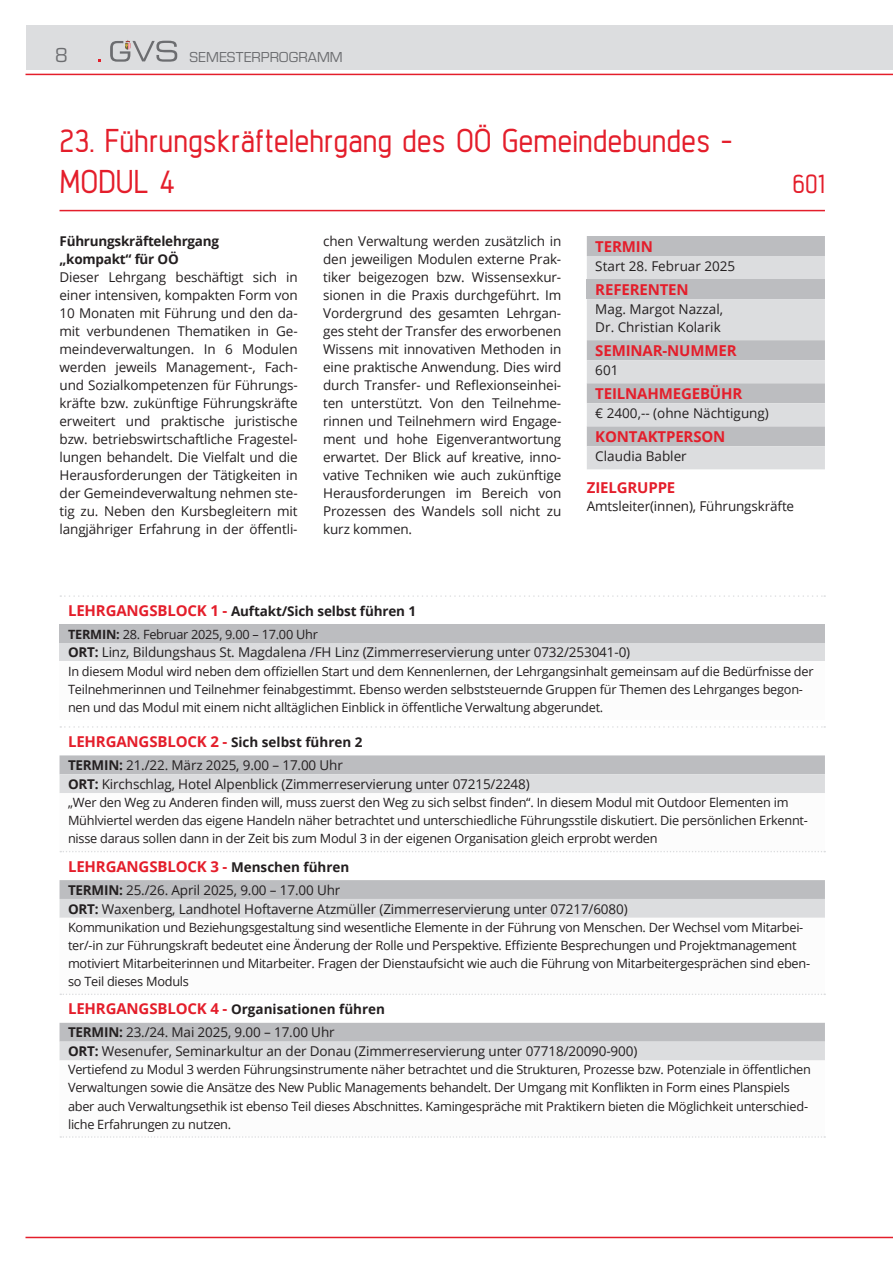
<style>
.page{position:relative;width:893px;height:1263px;background:#fff}
.page>*{position:absolute;margin:0;border:0;box-sizing:border-box;transform-origin:0 0}
.t1{font:500 33px/40.5px "Intropol";letter-spacing:-.005em;color:#e41e2b}
.t2{font:500 27px "Intropol";color:#e41e2b}
.t3{font:21px "Eurostile";color:#6c6d70}
.t4{font:700 15px "Open Sans";letter-spacing:-.01em;color:#e41e2b}
.t5{font:15px "Eurostile";color:#6c6d70}
.t6{font:13.5px/18px "Open Sans";letter-spacing:-.01em;color:#231f20}
.t7{font:700 13.5px/18px "Open Sans";letter-spacing:-.015em;color:#231f20}
.t8{font:12.75px/18px "Open Sans";letter-spacing:-.02em;color:#231f20}
.s1{font-size:15px;color:#e41e2b}
.s2{font-weight:700}
.s3{font-weight:700;font-size:15px;color:#e41e2b}
.s4{font-size:13.5px;color:#231f20}
</style>
<div class="page">
<div style="left:26px;top:26px;width:867px;height:44px;background:#dcdddf"></div>
<hr style="left:26px;top:74px;width:867px;height:1px;background:#e41e2b">
<hr style="left:26px;top:1237px;width:867px;height:1px;background:#e41e2b">
<svg style="left:110px;top:40px;width:67px;height:22px"></svg>
<hr style="left:60px;top:210px;width:765px;height:1px;background:#e41e2b">
<div style="left:587px;top:236px;width:238px;height:20px;background:#bcbdc0"></div>
<svg style="left:587px;top:256px;width:238px;height:213px;background:#d2d3d5"></svg>
<div style="left:587px;top:279px;width:238px;height:20px;background:#bcbdc0"></div>
<div style="left:60px;top:625px;width:765px;height:18px;background:#bcbdc0"></div>
<div style="left:60px;top:643px;width:765px;height:19px;background:#dcdddf"></div>
<svg style="left:60px;top:595px;width:765px;height:2px"></svg>
<div style="left:60px;top:755px;width:765px;height:19px;background:#bcbdc0"></div>
<div style="left:60px;top:774px;width:765px;height:19px;background:#dcdddf"></div>
<svg style="left:60px;top:852px;width:765px;height:208px"></svg>
<svg style="left:60px;top:726px;width:765px;height:2px"></svg>
<svg style="left:60px;top:851px;width:765px;height:1px"></svg>
<svg style="left:60px;top:993px;width:765px;height:2px"></svg>
<svg style="left:60px;top:1136px;width:765px;height:2px"></svg>
<h3 class="t3" style="left:55px;top:40px;width:14px">8</h3>
<p class="t5" style="left:190px;top:47px;width:155px">SEMESTERPROGRAMM</p>
<h1 class="t1" style="left:60px;top:120px;width:675px">23. Führungskräftelehrgang des OÖ Gemeindebundes -<br>MODUL 4</h1>
<h2 class="t2" style="left:792px;top:168px;width:34px">601</h2>
<p class="t7" style="left:60px;top:232px;width:161px">Führungskräftelehrgang „kompakt“ für OÖ</p>
<p class="t6" style="left:60px;top:268px;width:240px;text-align:justify">Dieser Lehrgang beschäftigt sich in einer intensiven, kompakten Form von 10 Monaten mit Führung und den da&shy;mit verbundenen Thematiken in Ge&shy;meindeverwaltungen. In 6 Modulen werden jeweils Management-, Fach&shy;und Sozialkompetenzen für Führungs&shy;kräfte bzw. zukünftige Führungskräfte erweitert und praktische juristische bzw. betriebswirtschaftliche Fragestel&shy;lungen behandelt. Die Vielfalt und die Herausforderungen der Tätigkeiten in der Gemeindeverwaltung nehmen ste&shy;tig zu. Neben den Kursbegleitern mit langjähriger Erfahrung in der öffentli-</p>
<p class="t6" style="left:323px;top:232px;width:240px;text-align:justify">chen Verwaltung werden zusätzlich in den jeweiligen Modulen externe Prak&shy;tiker beigezogen bzw. Wissensexkur&shy;sionen in die Praxis durchgeführt. Im Vordergrund des gesamten Lehrgan&shy;ges steht der Transfer des erworbenen Wissens mit innovativen Methoden in eine praktische Anwendung. Dies wird durch Transfer- und Reflexionseinhei&shy;ten unterstützt. Von den Teilnehme&shy;rinnen und Teilnehmern wird Engage&shy;ment und hohe Eigenverantwortung erwartet. Der Blick auf kreative, inno&shy;vative Techniken wie auch zukünftige Herausforderungen im Bereich von Prozessen des Wandels soll nicht zu kurz kommen.</p>
<p class="t4" style="left:595px;top:236px;width:59px">TERMIN</p>
<p class="t6" style="left:595px;top:256px;width:142px">Start 28. Februar 2025</p>
<p class="t4" style="left:595px;top:279px;width:95px">REFERENTEN</p>
<p class="t6" style="left:595px;top:299px;width:129px">Mag. Margot Nazzal,<br>Dr. Christian Kolarik</p>
<p class="t4" style="left:595px;top:340px;width:143px">SEMINAR-NUMMER</p>
<p class="t6" style="left:595px;top:360px;width:25px">601</p>
<p class="t4" style="left:595px;top:383px;width:149px">TEILNAHMEGEBÜHR</p>
<p class="t6" style="left:595px;top:404px;width:175px">€ 2400,-- (ohne Nächtigung)</p>
<p class="t4" style="left:595px;top:426px;width:132px">KONTAKTPERSON</p>
<p class="t6" style="left:595px;top:447px;width:93px">Claudia Babler</p>
<p class="t4" style="left:587px;top:477px;width:90px">ZIELGRUPPE</p>
<p class="t6" style="left:587px;top:497px;width:209px">Amtsleiter(innen), Führungskräfte</p>
<p class="t7" style="left:68px;top:602px;width:350px"><span class="s1">LEHRGANGSBLOCK 1 -</span> Auftakt/Sich selbst führen 1</p>
<p class="t8" style="left:68px;top:625px;width:251px"><span class="s2">TERMIN:</span> 28. Februar 2025, 9.00 – 17.00 Uhr</p>
<p class="t6" style="left:68px;top:643px;width:564px"><span class="s2">ORT:</span> Linz, Bildungshaus St. Magdalena /FH Linz (Zimmerreservierung unter 0732/253041-0)</p>
<p class="t8" style="left:68px;top:662px;width:747px">In diesem Modul wird neben dem offiziellen Start und dem Kennenlernen, der Lehrgangsinhalt gemeinsam auf die Bedürfnisse der<br>Teilnehmerinnen und Teilnehmer feinabgestimmt. Ebenso werden selbststeuernde Gruppen für Themen des Lehrganges begon&shy;nen und das Modul mit einem nicht alltäglichen Einblick in öffentliche Verwaltung abgerundet.</p>
<p class="t6" style="left:68px;top:730px;width:296px;line-height:23.1px"><span class="s3">LEHRGANGSBLOCK 2 -</span> <span class="s2">Sich selbst führen 2<br>TERMIN:</span> 21./22. März 2025, 9.00 – 17.00 Uhr</p>
<p class="t6" style="left:68px;top:775px;width:463px"><span class="s2">ORT:</span> Kirchschlag, Hotel Alpenblick (Zimmerreservierung unter 07215/2248)</p>
<p class="t8" style="left:68px;top:793px;width:741px">„Wer den Weg zu Anderen finden will, muss zuerst den Weg zu sich selbst finden“. In diesem Modul mit Outdoor Elementen im<br>Mühlviertel werden das eigene Handeln näher betrachtet und unterschiedliche Führungsstile diskutiert. Die persönlichen Erkennt&shy;nisse daraus sollen dann in der Zeit bis zum Modul 3 in der eigenen Organisation gleich erprobt werden</p>
<p class="t4" style="left:68px;top:855px;width:283px">LEHRGANGSBLOCK 3 - <span class="s4">Menschen führen</span></p>
<p class="t6" style="left:68px;top:880px;width:561px;line-height:18.9px"><span class="s2">TERMIN:</span> 25./26. April 2025, 9.00 – 17.00 Uhr<br><span class="s2">ORT:</span> Waxenberg, Landhotel Hoftaverne Atzmüller (Zimmerreservierung unter 07217/6080)</p>
<p class="t8" style="left:68px;top:918px;width:744px">Kommunikation und Beziehungsgestaltung sind wesentliche Elemente in der Führung von Menschen. Der Wechsel vom Mitarbei&shy;ter/-in zur Führungskraft bedeutet eine Änderung der Rolle und Perspektive. Effiziente Besprechungen und Projektmanagement motiviert Mitarbeiterinnen und Mitarbeiter. Fragen der Dienstaufsicht wie auch die Führung von Mitarbeitergesprächen sind eben&shy;so Teil dieses Moduls</p>
<p class="t6" style="left:68px;top:997px;width:319px;line-height:23.1px"><span class="s3">LEHRGANGSBLOCK 4 -</span> <span class="s2">Organisationen führen<br>TERMIN:</span> 23./24. Mai 2025, 9.00 – 17.00 Uhr</p>
<p class="t6" style="left:68px;top:1042px;width:571px"><span class="s2">ORT:</span> Wesenufer, Seminarkultur an der Donau (Zimmerreservierung unter 07718/20090-900)</p>
<p class="t8" style="left:68px;top:1060px;width:744px">Vertiefend zu Modul 3 werden Führungsinstrumente näher betrachtet und die Strukturen, Prozesse bzw. Potenziale in öffentlichen Verwaltungen sowie die Ansätze des New Public Managements behandelt. Der Umgang mit Konflikten in Form eines Planspiels aber auch Verwaltungsethik ist ebenso Teil dieses Abschnittes. Kamingespräche mit Praktikern bieten die Möglichkeit unterschied&shy;liche Erfahrungen zu nutzen.</p>
</div>
